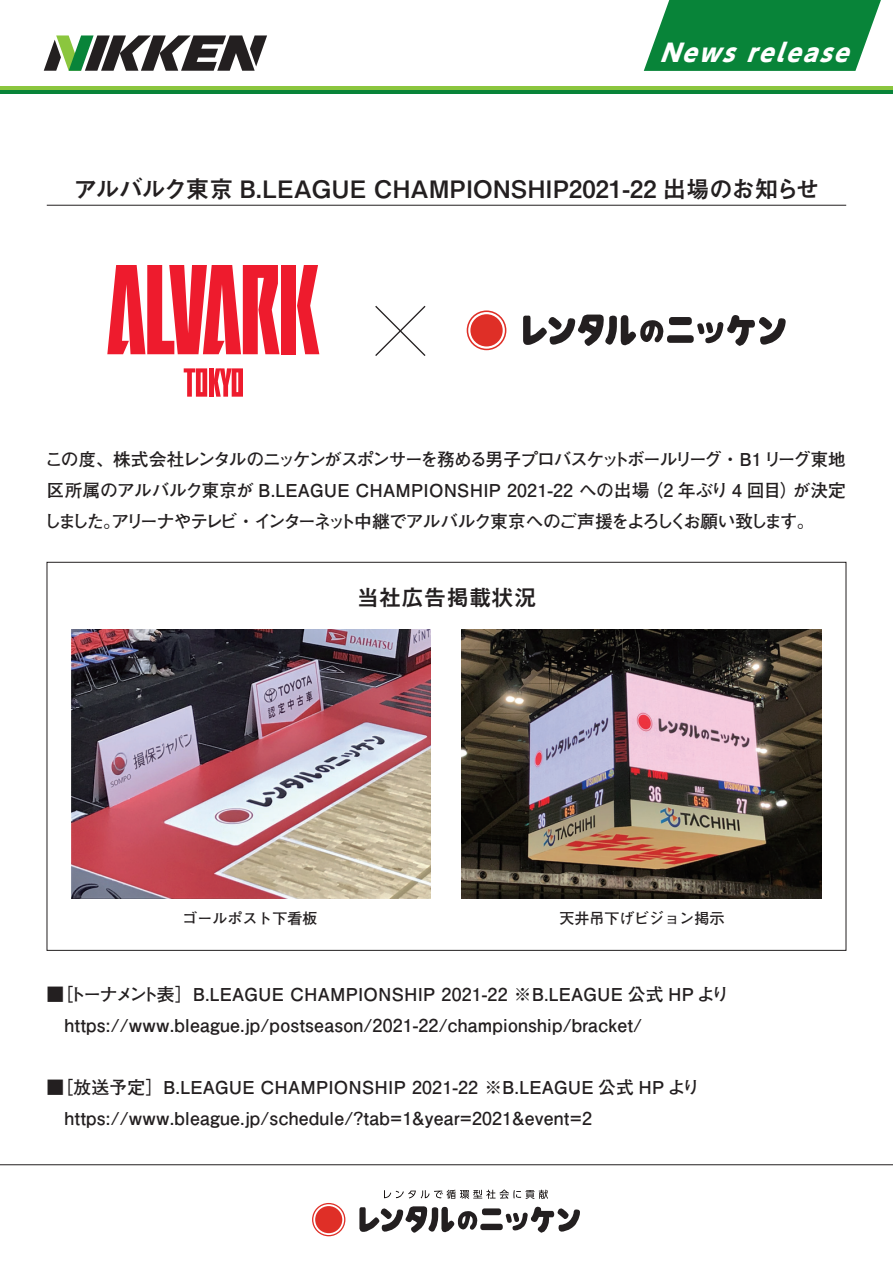
<style>
.page{position:relative;width:893px;height:1263px;background:#fff}
.page>*{position:absolute;margin:0;border:0;box-sizing:border-box;transform-origin:0 0}
.t1{font:700 24px "Mi Go MB1 Std De";color:#231f20}
.t2{font:italic 800 24px "UD Shin Go Pro";color:#fff}
.t3{font:700 22.5px "Mi Go MB1 Std De";color:#231f20}
.t4{font:700 17.7px/31px "Futo Go B101 Pro";letter-spacing:.01em;color:#231f20}
.t5{font:700 15px "Futo Go B101 Pro";color:#231f20}
</style>
<div class="page">
<svg style="left:644px;top:0;width:237px;height:71px;background:#22914e"></svg>
<svg style="left:44px;top:35px;width:223px;height:36px"></svg>
<div style="left:482px;top:1208px;width:19px;height:7px;background:#231f20;border-radius:3px"></div>
<div style="left:480px;top:1224px;width:23px;height:6px;background:#231f20;border-radius:3px"></div>
<svg style="left:505px;top:1206px;width:75px;height:27px"></svg>
<svg style="left:359px;top:1206px;width:119px;height:27px"></svg>
<svg style="left:310px;top:1201px;width:37px;height:37px"></svg>
<svg style="left:312px;top:1203px;width:33px;height:33px"></svg>
<svg style="left:313px;top:1204px;width:31px;height:31px"></svg>
<div style="left:315px;top:1206px;width:27px;height:27px;background:#df2f27;border-radius:50%"></div>
<svg style="left:384px;top:1189px;width:164px;height:10px"></svg>
<hr style="left:0;top:86px;width:893px;height:4px;background:#8bc63e">
<hr style="left:0;top:90px;width:893px;height:4px;background:#088439">
<hr style="left:0;top:1164px;width:893px;height:1px;background:#231f20">
<hr style="left:47px;top:205px;width:799px;height:1px;background:#231f20">
<img style="left:71px;top:630px;width:359px;height:268px">
<img style="left:462px;top:630px;width:360px;height:268px">
<div style="left:669px;top:317px;width:23px;height:8px;background:#231f20;border-radius:3px"></div>
<div style="left:667px;top:335px;width:27px;height:8px;background:#231f20;border-radius:3px"></div>
<svg style="left:697px;top:315px;width:89px;height:31px"></svg>
<svg style="left:523px;top:314px;width:141px;height:32px"></svg>
<svg style="left:464px;top:308px;width:45px;height:44px"></svg>
<svg style="left:467px;top:310px;width:39px;height:40px"></svg>
<svg style="left:468px;top:312px;width:37px;height:37px"></svg>
<div style="left:470px;top:314px;width:33px;height:32px;background:#df2f27;border-radius:50%"></div>
<svg style="left:297px;top:265px;width:22px;height:89px"></svg>
<div style="left:281px;top:265px;width:15px;height:89px;background:#ee1b2d"></div>
<svg style="left:107px;top:265px;width:173px;height:89px"></svg>
<svg style="left:184px;top:368px;width:23px;height:29px"></svg>
<svg style="left:214px;top:368px;width:29px;height:29px"></svg>
<hr style="left:209px;top:368px;width:4px;height:29px;background:#ee1b2d">
<svg style="left:375px;top:305px;width:51px;height:51px"></svg>
<h1 class="t2" style="left:660px;top:33px;width:203px">Newsrelease</h1>
<h1 class="t1" style="left:74px;top:171px;width:747px">アルバルク東京 B.LEAGUE CHAMPIONSHIP2021-22 出場のお知らせ</h1>
<p class="t4" style="left:44px;top:441px;width:803px;text-align:justify">この度、株式会社レンタルのニッケンがスポンサーを務める男子プロバスケットボールリーグ・B1 リーグ東地区所属のアルバルク東京が B.LEAGUE CHAMPIONSHIP 2021-22 への出場（2 年ぶり 4 回目）が決定しました。アリーナやテレビ・インターネット中継でアルバルク東京へのご声援をよろしくお願い致します。</p>
<p class="t3" style="left:356px;top:580px;width:181px">当社広告掲載状況</p>
<p class="t5" style="left:183px;top:906px;width:136px">ゴールポスト下看板</p>
<p class="t5" style="left:559px;top:906px;width:166px">天井吊下げビジョン掲示</p>
<p class="t4" style="left:47px;top:976px;width:684px">■［トーナメント表］B.LEAGUE CHAMPIONSHIP 2021-22 ※B.LEAGUE 公式 HP より　https://www.bleague.jp/postseason/2021-22/championship/bracket/</p>
<p class="t4" style="left:47px;top:1069px;width:655px">■［放送予定］B.LEAGUE CHAMPIONSHIP 2021-22 ※B.LEAGUE 公式 HP より　https://www.bleague.jp/schedule/?tab=1&amp;year=2021&amp;event=2</p>
</div>
